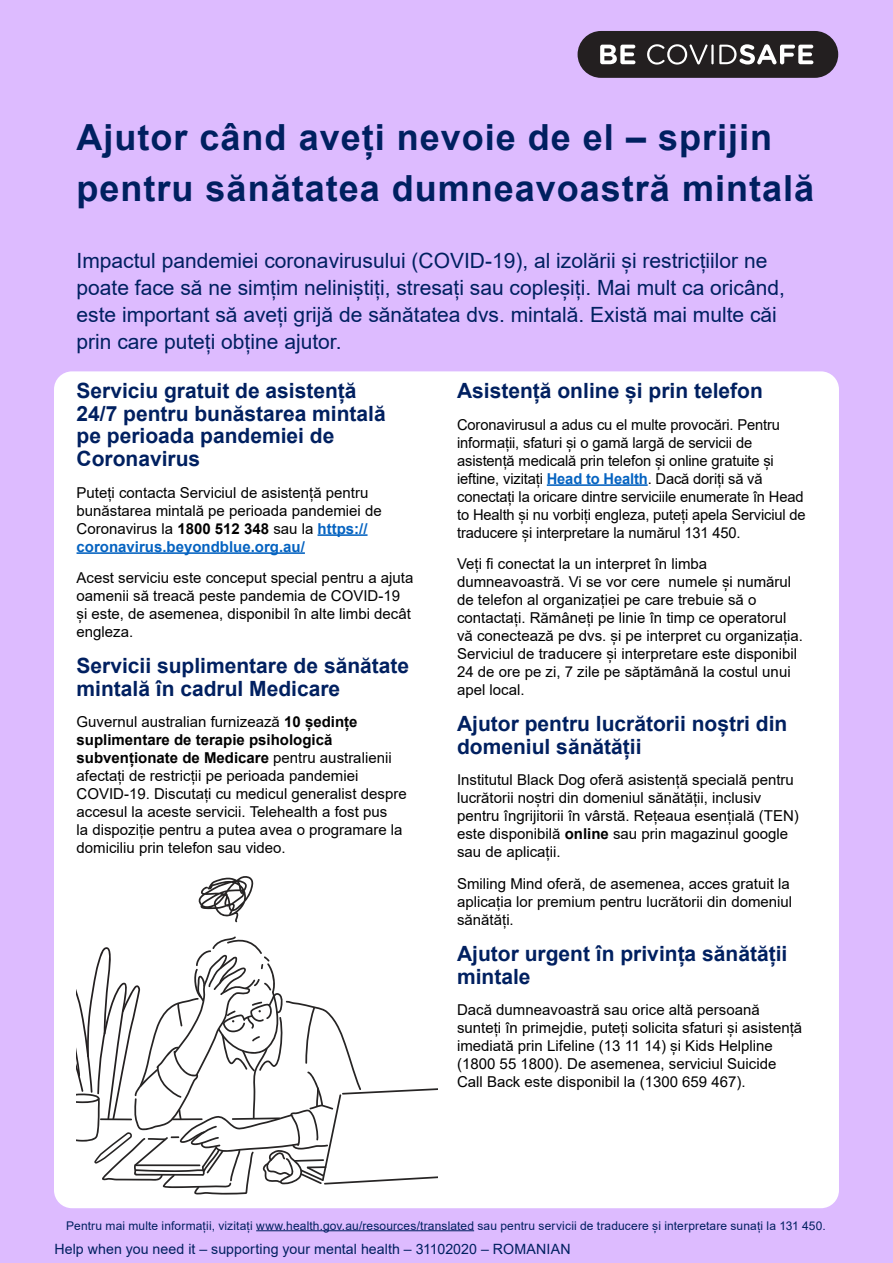
<style>
.page{position:relative;width:893px;height:1263px;background:#dbf}
.page>*{position:absolute;margin:0;border:0;box-sizing:border-box;transform-origin:0 0}
.Subtitle{font:700 36px/51px "Arial";letter-spacing:.03em;color:#002060}
.Heading_2{font:700 21px/22.6px "Arial";color:#002060}
.Heading_2-2{font:21px/27px "Arial";color:#002060}
.Paragraph_text{font:15px/18px "Arial";color:#000}
.Paragraph_text-2{font:14.1px "Arial";letter-spacing:.005em;color:#002060}
.Paragraph_text-3{font:12px "Arial";letter-spacing:.01em;color:#002060}
.s1{font-weight:700}
.s2{font-weight:700;color:#0563c1}
</style>
<div class="page">
<div style="left:578px;top:31px;width:260px;height:47px;background:#231f20;border-radius:23px"></div>
<svg style="left:600px;top:45px;width:35px;height:19px"></svg>
<svg style="left:647px;top:44px;width:61px;height:21px"></svg>
<hr style="left:711px;top:44px;width:3px;height:20px;background:#fff">
<svg style="left:719px;top:44px;width:94px;height:21px"></svg>
<div style="left:54px;top:371px;width:785px;height:837px;background:#fff;border-radius:18px"></div>
<svg style="left:77px;top:876px;width:361px;height:318px"></svg>
<hr style="left:256px;top:1230px;width:218px;height:1px;background:#002060">
<hr style="left:547px;top:484px;width:101px;height:2px;background:#0563c1">
<hr style="left:318px;top:534px;width:50px;height:2px;background:#0563c1">
<hr style="left:77px;top:552px;width:228px;height:2px;background:#0563c1">
<p class="Subtitle" style="left:77px;top:112px;width:739px">Ajutor când aveți nevoie de el – sprijin pentru sănătatea dumneavoastră mintală</p>
<p class="Heading_2-2" style="left:77px;top:247px;width:710px">Impactul pandemiei coronavirusului (COVID-19), al izolării și restricțiilor ne poate face să ne simțim neliniștiți, stresați sau copleșiți. Mai mult ca oricând, este important să aveți grijă de sănătatea dvs. mintală. Există mai multe căi prin care puteți obține ajutor.</p>
<p class="Heading_2" style="left:77px;top:380px;width:311px">Serviciu gratuit de asistență<br>24/7 pentru bunăstarea mintală pe perioada pandemiei de<br>Coronavirus</p>
<p class="Paragraph_text" style="left:77px;top:483px;width:307px">Puteți contacta Serviciul de asistență pentru bunăstarea mintală pe perioada pandemiei de Coronavirus la <span class="s1">1800 512 348</span> sau la <span class="s2">https:// coronavirus.beyondblue.org.au/</span></p>
<p class="Paragraph_text" style="left:77px;top:569px;width:338px">Acest serviciu este conceput special pentru a ajuta oamenii să treacă peste pandemia de COVID-19 și este, de asemenea, disponibil în alte limbi decât engleza.</p>
<p class="Heading_2" style="left:77px;top:655px;width:334px">Servicii suplimentare de sănătate mintală în cadrul Medicare</p>
<p class="Paragraph_text" style="left:77px;top:713px;width:332px">Guvernul australian furnizează <span class="s1">10 ședințe suplimentare de terapie psihologică subvenționate de Medicare</span> pentru australienii afectați de restricții pe perioada pandemiei COVID-19. Discutați cu medicul generalist despre accesul la aceste servicii. Telehealth a fost pus<br>la dispoziție pentru a putea avea o programare la domiciliu prin telefon sau video.</p>
<p class="Heading_2" style="left:457px;top:380px;width:307px">Asistență online și prin telefon</p>
<p class="Paragraph_text" style="left:457px;top:415px;width:350px">Coronavirusul a adus cu el multe provocări. Pentru informații, sfaturi și o gamă largă de servicii de asistență medicală prin telefon și online gratuite și ieftine, vizitați <span class="s2">Head to Health</span>. Dacă doriți să vă conectați la oricare dintre serviciile enumerate în Head to Health și nu vorbiți engleza, puteți apela Serviciul de traducere și interpretare la numărul 131 450.</p>
<p class="Paragraph_text" style="left:457px;top:555px;width:348px">Veți fi conectat la un interpret în limba dumneavoastră. Vi se vor cere numele și numărul de telefon al organizației pe care trebuie să o contactați. Rămâneți pe linie în timp ce operatorul vă conectează pe dvs. și pe interpret cu organizația.<br>Serviciul de traducere și interpretare este disponibil 24 de ore pe zi, 7 zile pe săptămână la costul unui apel local.</p>
<p class="Heading_2" style="left:457px;top:713px;width:332px">Ajutor pentru lucrătorii noștri din domeniul sănătății</p>
<p class="Paragraph_text" style="left:457px;top:771px;width:343px">Institutul Black Dog oferă asistență specială pentru lucrătorii noștri din domeniul sănătății, inclusiv pentru îngrijitorii în vârstă. Rețeaua esențială (TEN) este disponibilă <span class="s1">online</span> sau prin magazinul google sau de aplicații.</p>
<p class="Paragraph_text" style="left:457px;top:874px;width:337px">Smiling Mind oferă, de asemenea, acces gratuit la aplicația lor premium pentru lucrătorii din domeniul sănătăți.</p>
<p class="Heading_2" style="left:457px;top:942px;width:332px">Ajutor urgent în privința sănătății mintale</p>
<p class="Paragraph_text" style="left:457px;top:1001px;width:347px">Dacă dumneavoastră sau orice altă persoană sunteți în primejdie, puteți solicita sfaturi și asistență imediată prin Lifeline (13 11 14) și Kids Helpline (1800 55 1800). De asemenea, serviciul Suicide Call Back este disponibil la (1300 659 467).</p>
<p class="Paragraph_text-3" style="left:66px;top:1217px;width:761px">Pentru mai multe informații, vizitați www.health.gov.au/resources/translated sau pentru servicii de traducere și interpretare sunați la 131 450.</p>
<p class="Paragraph_text-2" style="left:54px;top:1239px;width:518px">Help when you need it – supporting your mental health – 31102020 – ROMANIAN</p>
</div>
